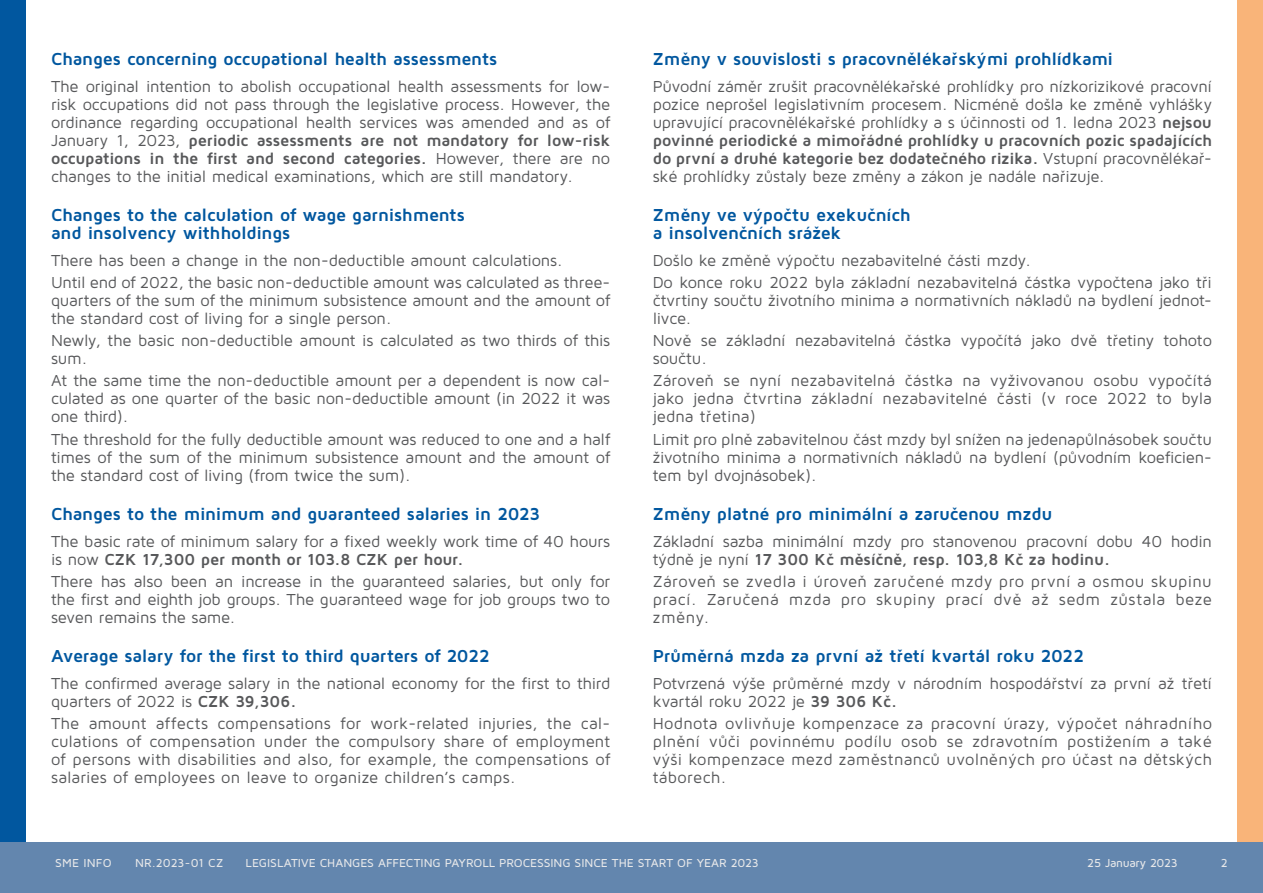
<style>
.page{position:relative;width:1263px;height:893px;background:#fff}
.page>*{position:absolute;margin:0;border:0;box-sizing:border-box;transform-origin:0 0}
.Heading_2{font:700 18px/18px "Maven Pro";letter-spacing:-.015em;color:#01579f}
.Body_text{font:16.5px/18px "Maven Pro";letter-spacing:-.015em;color:#57585a;text-align:justify}
.t1{font:500 12px "Maven Pro";letter-spacing:-.005em;color:#e6e7e9}
.t2{font:500 12px "Maven Pro";letter-spacing:-.035em;color:#e6e7e9}
.s1{font-weight:700}
</style>
<div class="page">
<div style="left:0;top:842px;width:1263px;height:51px;background:#6386ae"></div>
<div style="left:0;top:0;width:26px;height:842px;background:#01579f"></div>
<div style="left:1237px;top:0;width:26px;height:842px;background:#f9b479"></div>
<p class="Heading_2" style="left:51px;top:50px;width:448px">Changes concerning occupational health assessments</p>
<p class="Body_text" style="left:51px;top:77px;width:561px">The original intention to abolish occupational health assessments for low&shy;risk occupations did not pass through the legislative process. However, the ordinance regarding occupational health services was amended and as of January 1, 2023, <span class="s1">periodic assessments are not mandatory for low-risk occupations in the first and second categories.</span> However, there are no changes to the initial medical examinations, which are still mandatory.</p>
<p class="Heading_2" style="left:51px;top:205px;width:415px">Changes to the calculation of wage garnishments and insolvency withholdings</p>
<p class="Body_text" style="left:51px;top:250px;width:513px">There has been a change in the non-deductible amount calculations.</p>
<p class="Body_text" style="left:51px;top:273px;width:561px">Until end of 2022, the basic non-deductible amount was calculated as three&shy;quarters of the sum of the minimum subsistence amount and the amount of the standard cost of living for a single person.</p>
<p class="Body_text" style="left:51px;top:331px;width:561px">Newly, the basic non-deductible amount is calculated as two thirds of this sum.</p>
<p class="Body_text" style="left:51px;top:371px;width:561px">At the same time the non-deductible amount per a dependent is now cal&shy;culated as one quarter of the basic non-deductible amount (in 2022 it was one third).</p>
<p class="Body_text" style="left:51px;top:429px;width:561px">The threshold for the fully deductible amount was reduced to one and a half times of the sum of the minimum subsistence amount and the amount of the standard cost of living (from twice the sum).</p>
<p class="Heading_2" style="left:51px;top:504px;width:491px">Changes to the minimum and guaranteed salaries in 2023</p>
<p class="Body_text" style="left:51px;top:531px;width:561px">The basic rate of minimum salary for a fixed weekly work time of 40 hours is now <span class="s1">CZK 17,300 per month or 103.8 CZK per hour.</span></p>
<p class="Body_text" style="left:51px;top:571px;width:561px">There has also been an increase in the guaranteed salaries, but only for the first and eighth job groups. The guaranteed wage for job groups two to seven remains the same.</p>
<p class="Heading_2" style="left:51px;top:646px;width:440px">Average salary for the first to third quarters of 2022</p>
<p class="Body_text" style="left:51px;top:673px;width:561px">The confirmed average salary in the national economy for the first to third quarters of 2022 is <span class="s1">CZK 39,306.</span></p>
<p class="Body_text" style="left:51px;top:714px;width:561px">The amount affects compensations for work-related injuries, the cal&shy;culations of compensation under the compulsory share of employment of persons with disabilities and also, for example, the compensations of salaries of employees on leave to organize children’s camps.</p>
<p class="Heading_2" style="left:653px;top:50px;width:462px">Změny v souvislosti s pracovnělékařskými prohlídkami</p>
<p class="Body_text" style="left:653px;top:77px;width:561px">Původní záměr zrušit pracovnělékařské prohlídky pro nízkorizikové pracovní pozice neprošel legislativním procesem. Nicméně došla ke změně vyhlášky upravující pracovnělékařské prohlídky a s účinnosti od 1. ledna 2023 <span class="s1">nejsou povinné periodické a mimořádné prohlídky u pracovních pozic spadajících do první a druhé kategorie bez dodatečného rizika.</span> Vstupní pracovnělékař&shy;ské prohlídky zůstaly beze změny a zákon je nadále nařizuje.</p>
<p class="Heading_2" style="left:653px;top:205px;width:259px">Změny ve výpočtu exekučních a insolvenčních srážek</p>
<p class="Body_text" style="left:653px;top:250px;width:380px">Došlo ke změně výpočtu nezabavitelné části mzdy.</p>
<p class="Body_text" style="left:653px;top:273px;width:561px">Do konce roku 2022 byla základní nezabavitelná částka vypočtena jako tři čtvrtiny součtu životního minima a normativních nákladů na bydlení jednot&shy;livce.</p>
<p class="Body_text" style="left:653px;top:331px;width:561px">Nově se základní nezabavitelná částka vypočítá jako dvě třetiny tohoto součtu.</p>
<p class="Body_text" style="left:653px;top:371px;width:561px">Zároveň se nyní nezabavitelná částka na vyživovanou osobu vypočítá jako jedna čtvrtina základní nezabavitelné části (v roce 2022 to byla jedna třetina)</p>
<p class="Body_text" style="left:653px;top:429px;width:561px">Limit pro plně zabavitelnou část mzdy byl snížen na jedenapůlnásobek součtu životního minima a normativních nákladů na bydlení (původním koeficien&shy;tem byl dvojnásobek).</p>
<p class="Heading_2" style="left:653px;top:504px;width:401px">Změny platné pro minimální a zaručenou mzdu</p>
<p class="Body_text" style="left:653px;top:531px;width:561px">Základní sazba minimální mzdy pro stanovenou pracovní dobu 40 hodin týdně je nyní <span class="s1">17 300 Kč měsíčně, resp. 103,8 Kč za hodinu.</span></p>
<p class="Body_text" style="left:653px;top:571px;width:561px">Zároveň se zvedla i úroveň zaručené mzdy pro první a osmou skupinu prací. Zaručená mzda pro skupiny prací dvě až sedm zůstala beze změny.</p>
<p class="Heading_2" style="left:653px;top:646px;width:433px">Průměrná mzda za první až třetí kvartál roku 2022</p>
<p class="Body_text" style="left:653px;top:673px;width:561px">Potvrzená výše průměrné mzdy v národním hospodářství za první až třetí kvartál roku 2022 je <span class="s1">39 306 Kč.</span></p>
<p class="Body_text" style="left:653px;top:714px;width:561px">Hodnota ovlivňuje kompenzace za pracovní úrazy, výpočet náhradního plnění vůči povinnému podílu osob se zdravotním postižením a také výši kompenzace mezd zaměstnanců uvolněných pro účast na dětských táborech.</p>
<p class="t1" style="left:55px;top:856px;width:58px">SME INFO</p>
<p class="t1" style="left:135px;top:856px;width:90px">NR.2023-01 CZ</p>
<p class="t1" style="left:246px;top:856px;width:236px">LEGISLATIVE CHANGES AFFECTING PAYROLL</p>
<p class="t1" style="left:499px;top:856px;width:38px">PROCESSIN</p>
<p class="t1" style="left:562px;top:856px;width:198px">G SINCE THE START OF YEAR 2023</p>
<p class="t2" style="left:1087px;top:856px;width:92px">25 JANUARY 2023</p>
<p class="t1" style="left:1221px;top:856px;width:8px">2</p>
</div>
